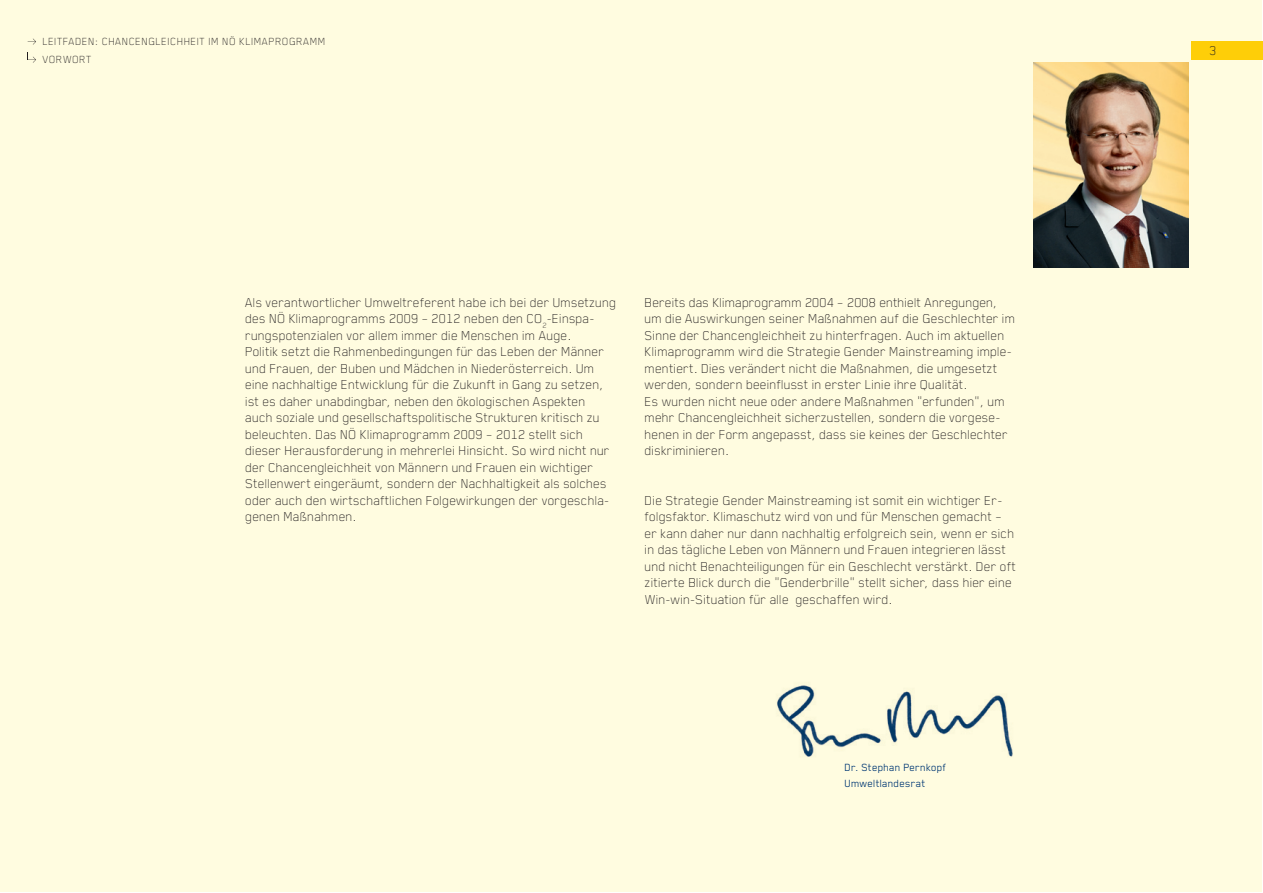
<style>
.page{position:relative;width:1263px;height:893px;background:#fff}
.page>*{position:absolute;margin:0;border:0;box-sizing:border-box;transform-origin:0 0}
.t1{font:100 15px/16.5px "Blender";letter-spacing:-.005em;color:#231f20}
.t2{font:100 12px "Blender";letter-spacing:.03em;color:#231f20}
.t3{font:12px/16.5px "Blender";color:#013874}
</style>
<div class="page">
<div style="left:1px;top:1px;width:1261px;height:891px;background:#fffce0"></div>
<svg style="left:28px;top:39px;width:8px;height:6px"></svg>
<svg style="left:28px;top:56px;width:8px;height:7px"></svg>
<div style="left:1192px;top:41px;width:71px;height:19px;background:#fece08"></div>
<img style="left:1033px;top:63px;width:156px;height:205px">
<img style="left:777px;top:685px;width:236px;height:72px">
<p class="t2" style="left:43px;top:34px;width:285px">Leitfaden: Chancengleichheit im NÖ Klimaprogramm</p>
<p class="t2" style="left:43px;top:52px;width:51px">Vorwort</p>
<p class="t1" style="left:246px;top:293px;width:373px">Als verantwortlicher Umweltreferent habe ich bei der Umsetzung des NÖ Klimaprogramms 2009 – 2012 neben den CO <sub>2</sub>-Einspa&shy;rungspotenzialen vor allem immer die Menschen im Auge.<br>Politik setzt die Rahmenbedingungen für das Leben der Männer und Frauen, der Buben und Mädchen in Niederösterreich. Um eine nachhaltige Entwicklung für die Zukunft in Gang zu setzen, ist es daher unabdingbar, neben den ökologischen Aspekten auch soziale und gesellschaftspolitische Strukturen kritisch zu beleuchten. Das NÖ Klimaprogramm 2009 – 2012 stellt sich dieser Herausforderung in mehrerlei Hinsicht. So wird nicht nur der Chancengleichheit von Männern und Frauen ein wichtiger Stellenwert eingeräumt, sondern der Nachhaltigkeit als solches oder auch den wirtschaftlichen Folgewirkungen der vorgeschla&shy;genen Maßnahmen.</p>
<p class="t1" style="left:645px;top:293px;width:372px">Bereits das Klimaprogramm 2004 – 2008 enthielt Anregungen, um die Auswirkungen seiner Maßnahmen auf die Geschlechter im Sinne der Chancengleichheit zu hinterfragen. Auch im aktuellen Klimaprogramm wird die Strategie Gender Mainstreaming imple&shy;mentiert. Dies verändert nicht die Maßnahmen, die umgesetzt werden, sondern beeinflusst in erster Linie ihre Qualität.<br>Es wurden nicht neue oder andere Maßnahmen „erfunden“, um mehr Chancengleichheit sicherzustellen, sondern die vorgese&shy;henen in der Form angepasst, dass sie keines der Geschlechter diskriminieren.</p>
<p class="t1" style="left:645px;top:491px;width:373px">Die Strategie Gender Mainstreaming ist somit ein wichtiger Er&shy;folgsfaktor. Klimaschutz wird von und für Menschen gemacht – er kann daher nur dann nachhaltig erfolgreich sein, wenn er sich in das tägliche Leben von Männern und Frauen integrieren lässt und nicht Benachteiligungen für ein Geschlecht verstärkt. Der oft zitierte Blick durch die „Genderbrille“ stellt sicher, dass hier eine Win-win-Situation für alle geschaffen wird.</p>
<p class="t3" style="left:845px;top:758px;width:103px">Dr. Stephan Pernkopf<br>Umweltlandesrat</p>
<p class="t1" style="left:1209px;top:41px;width:9px">3</p>
</div>
